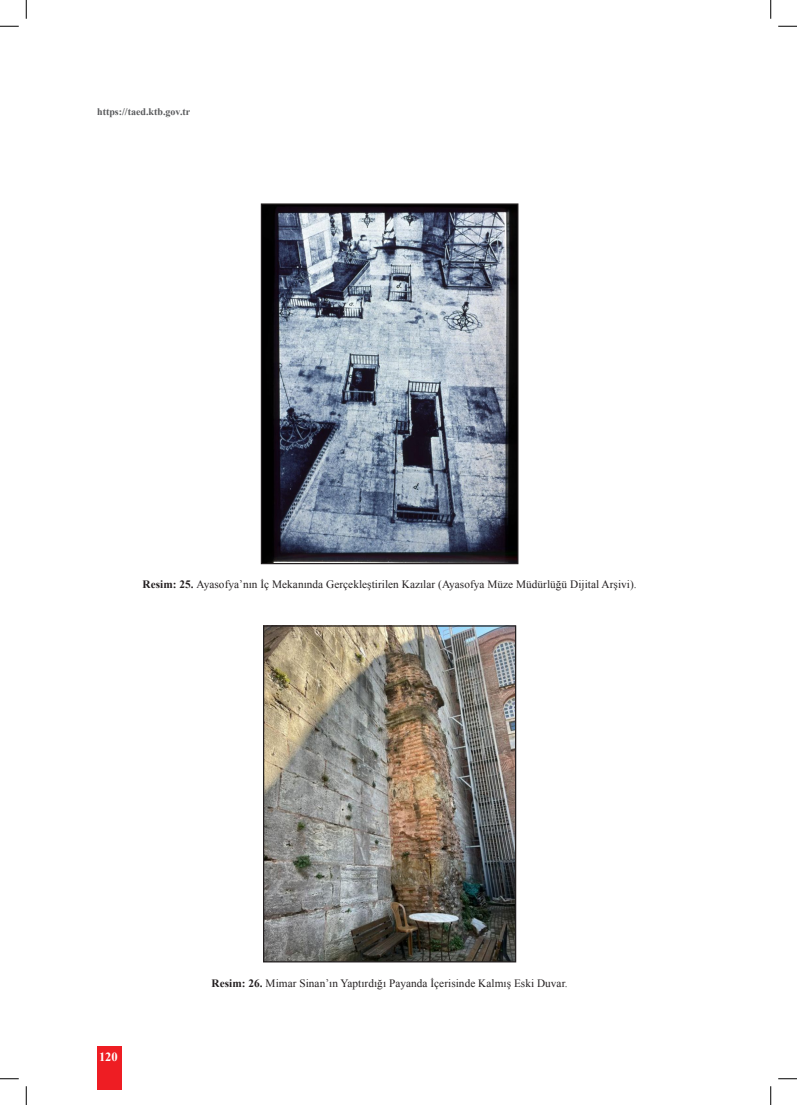
<style>
.page{position:relative;width:797px;height:1105px;background:#fff}
.page>*{position:absolute;margin:0;border:0;box-sizing:border-box;transform-origin:0 0}
.t1{font:700 12.5px "Times New Roman";color:#fff}
.resim_alt_yazısı{font:11.25px "Times New Roman";letter-spacing:.005em;color:#231f20}
.t2{font:700 10px "Times New Roman";color:#57585a}
.s1{font-weight:700}
</style>
<div class="page">
<div style="left:97px;top:1046px;width:25px;height:43px;background:#ee1d23"></div>
<img style="left:263px;top:205px;width:253px;height:357px">
<div style="left:261px;top:203px;width:257px;height:361px;border:1px solid #231f20"></div>
<img style="left:265px;top:627px;width:249px;height:333px">
<div style="left:263px;top:625px;width:253px;height:337px;border:1px solid #231f20"></div>
<svg style="left:0;top:25px;width:19px;height:2px"></svg>
<svg style="left:778px;top:25px;width:19px;height:2px"></svg>
<svg style="left:0;top:1078px;width:19px;height:1px"></svg>
<svg style="left:778px;top:1078px;width:19px;height:1px"></svg>
<svg style="left:25px;top:0;width:2px;height:19px"></svg>
<svg style="left:25px;top:1086px;width:2px;height:19px"></svg>
<svg style="left:770px;top:0;width:1px;height:19px"></svg>
<svg style="left:770px;top:1086px;width:1px;height:19px"></svg>
<p class="t2" style="left:97px;top:104px;width:95px">https://taed.ktb.gov.tr</p>
<p class="resim_alt_yazısı" style="left:143px;top:577px;width:495px"><span class="s1">Resim: 25.</span> Ayasofya’nın İç Mekanında Gerçekleştirilen Kazılar (Ayasofya Müze Müdürlüğü Dijital Arşivi).</p>
<p class="t1" style="left:99px;top:1048px;width:20px">120</p>
<p class="resim_alt_yazısı" style="left:211px;top:975px;width:357px"><span class="s1">Resim: 26.</span> Mimar Sinan’ın Yaptırdığı Payanda İçerisinde Kalmış Eski Duvar.</p>
</div>
